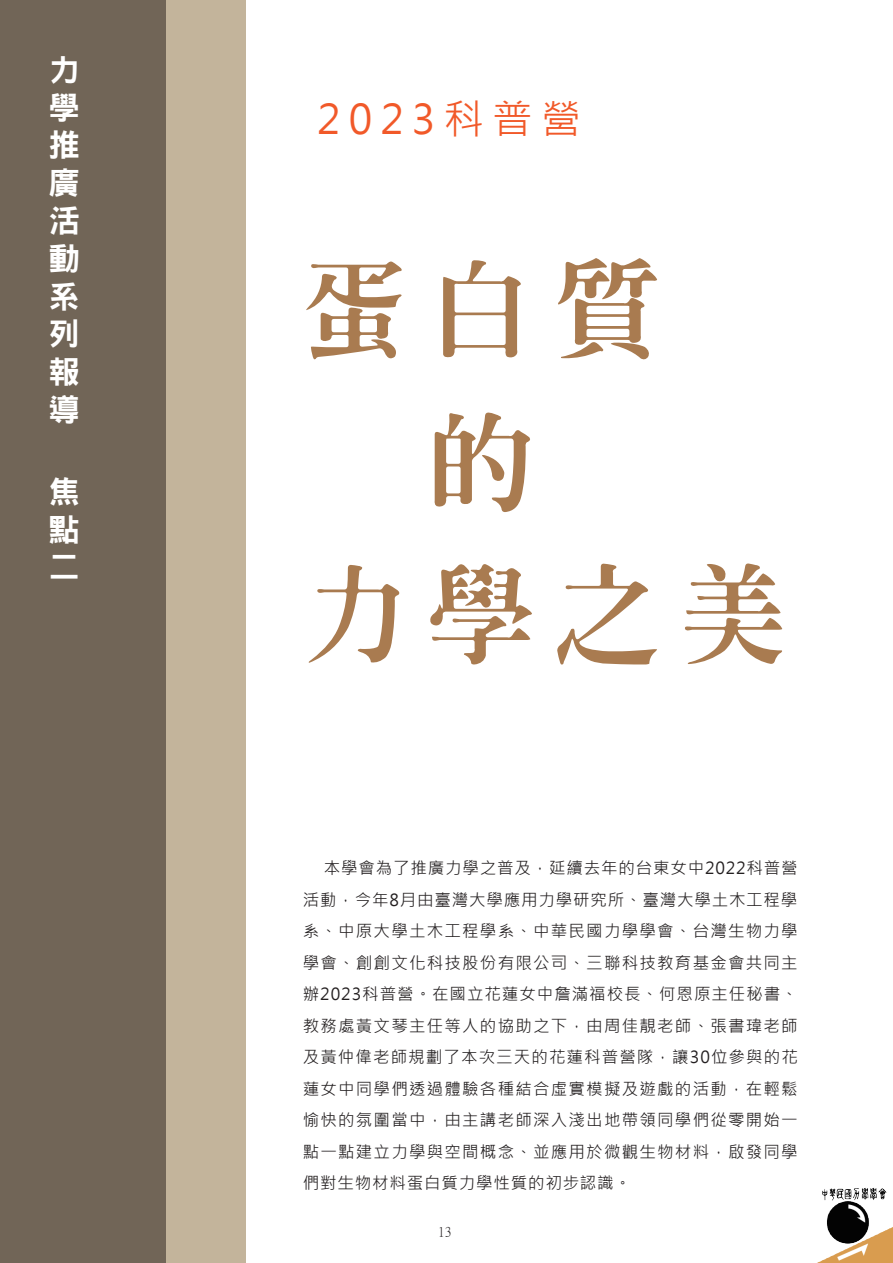
<style>
.page{position:relative;width:893px;height:1263px;background:#fff}
.page>*{position:absolute;margin:0;border:0;box-sizing:border-box;transform-origin:0 0}
.t1{font:800 105.3px "Han Wang Ming";letter-spacing:.2em;color:#a97b50}
.t2{font:40.5px "Microsoft Jheng Hei";letter-spacing:.2em;color:#f15929}
.t3{font:31.5px/37.8px "DFN Hei XB HK BF";color:#fff;text-align:justify}
.t4{font:16.5px/31.5px "Microsoft Jheng Hei";letter-spacing:.075em;color:#231f20;text-align:justify}
.t5{font:13.5px "Ming Li U";color:#231f20}
</style>
<div class="page">
<img style="left:817px;top:1187px;width:76px;height:76px">
<div style="left:8px;top:0;width:237px;height:1263px;background:#c3b49b"></div>
<div style="left:0;top:0;width:166px;height:1263px;background:#716557"></div>
<h3 class="t3" style="left:49px;top:50px;width:32px">力學推廣活動系列報導</h3>
<h3 class="t3" style="left:49px;top:472px;width:31px">焦點二</h3>
<h2 class="t2" style="left:317px;top:93px;width:266px">2023科普營</h2>
<h1 class="t1" style="left:301px;top:255px;width:360px">蛋白質</h1>
<h1 class="t1" style="left:428px;top:407px;width:107px">的</h1>
<h1 class="t1" style="left:301px;top:560px;width:486px">力學之美</h1>
<p class="t4" style="left:303px;top:853px;width:497px;text-indent:21px">本學會為了推廣力學之普及，延續去年的台東女中2022科普營活動，今年8月由臺灣大學應用力學研究所、臺灣大學土木工程學系、中原大學土木工程學系、中華民國力學學會、台灣生物力學學會、創創文化科技股份有限公司、三聯科技教育基金會共同主辦2023科普營。在國立花蓮女中詹滿福校長、何恩原主任秘書、教務處黃文琴主任等人的協助之下，由周佳靚老師、張書瑋老師及黃仲偉老師規劃了本次三天的花蓮科普營隊，讓30位參與的花蓮女中同學們透過體驗各種結合虛實模擬及遊戲的活動，在輕鬆愉快的氛圍當中，由主講老師深入淺出地帶領同學們從零開始一點一點建立力學與空間概念、並應用於微觀生物材料，啟發同學們對生物材料蛋白質力學性質的初步認識。</p>
<p class="t5" style="left:438px;top:1225px;width:15px">13</p>
</div>
